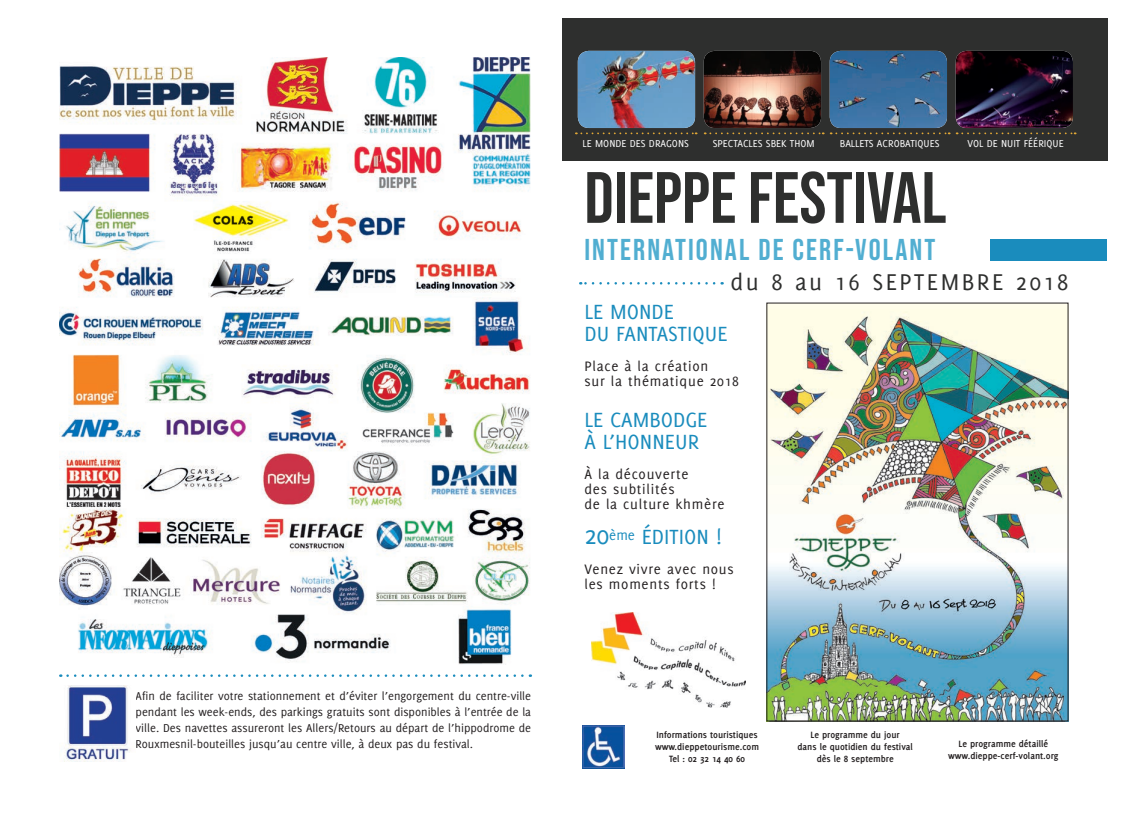
<style>
.page{position:relative;width:1124px;height:815px;background:#fff}
.page>*{position:absolute;margin:0;border:0;box-sizing:border-box;transform-origin:0 0}
.t1{font:72.5px "Bebas Neue";color:#2e2f2e}
.t2{font:30px "Bebas Neue";letter-spacing:.07em;color:#51aed1}
.t3{font:25px "Delicious";letter-spacing:.1em;color:#2e2f2e}
.t4{font:22.5px/22.5px "Delicious";color:#1a8cbd}
.t5{font:15px/15px "Delicious";letter-spacing:.05em;color:#231f20}
.t6{font:12.5px/16.2px "Delicious";color:#231f20;text-align:justify}
.t7{font:11px "Delicious";color:#fff}
.t8{font:700 10px/12px "Delicious";color:#231f20;text-align:center}
.s1{font-size:27.5px}
</style>
<div class="page">
<div style="left:562px;top:18px;width:545px;height:142px;background:#2e2f2e"></div>
<img style="left:577px;top:51px;width:118px;height:77px">
<img style="left:703px;top:51px;width:117px;height:77px">
<svg style="left:704px;top:132px;width:119px;height:2px"></svg>
<img style="left:829px;top:51px;width:117px;height:77px">
<svg style="left:830px;top:132px;width:119px;height:2px"></svg>
<svg style="left:575px;top:132px;width:121px;height:2px"></svg>
<img style="left:955px;top:51px;width:117px;height:77px">
<svg style="left:956px;top:132px;width:119px;height:2px"></svg>
<div style="left:990px;top:239px;width:116px;height:22px;background:#1a8cbd"></div>
<img style="left:768px;top:305px;width:297px;height:414px">
<img style="left:591px;top:612px;width:154px;height:96px">
<svg style="left:580px;top:282px;width:134px;height:3px"></svg>
<img style="left:59px;top:58px;width:472px;height:606px">
<img style="left:64px;top:685px;width:67px;height:77px">
<svg style="left:60px;top:674px;width:462px;height:3px"></svg>
<img style="left:582px;top:726px;width:42px;height:42px">
<p class="t6" style="left:136px;top:687px;width:397px">Afin de faciliter votre stationnement et d’éviter l’engorgement du centre-ville pendant les week-ends, des parkings gratuits sont disponibles à l’entrée de la ville. Des navettes assureront les Allers/Retours au départ de l’hippodrome de Rouxmesnil-bouteilles jusqu’au centre ville, à deux pas du festival.</p>
<p class="t7" style="left:582px;top:137px;width:108px">LE MONDE DES DRAGONS</p>
<p class="t7" style="left:712px;top:137px;width:103px">SPECTACLES SBEK THOM</p>
<p class="t7" style="left:839px;top:137px;width:101px">BALLETS ACROBATIQUES</p>
<p class="t7" style="left:967px;top:137px;width:98px">VOL DE NUIT FÉÉRIQUE</p>
<h1 class="t1" style="left:584px;top:157px;width:363px">dIEPPE FESTIVAL</h1>
<h2 class="t2" style="left:584px;top:233px;width:352px">INTERNATIONAL DE CERF-VOLANT</h2>
<h3 class="t3" style="left:730px;top:268px;width:339px">du 8 au 16 SEPTEMBRE 2018</h3>
<h3 class="t4" style="left:584px;top:300px;width:144px">LE MONDE<br>DU FANTASTIQUE</h3>
<p class="t5" style="left:584px;top:358px;width:156px">Place à la création<br>sur la thématique 2018</p>
<h3 class="t4" style="left:584px;top:408px;width:124px">LE CAMBODGE<br>À L’HONNEUR</h3>
<p class="t5" style="left:584px;top:466px;width:141px">À la découverte<br>des subtilités<br>de la culture khmère</p>
<h3 class="t4" style="left:584px;top:525px;width:139px"><span class="s1">20</span><sup>ème</sup> ÉDITION !</h3>
<p class="t5" style="left:584px;top:561px;width:151px">Venez vivre avec nous les moments forts !</p>
<p class="t8" style="left:655px;top:729px;width:105px">Informations touristiques www.dieppetourisme.com<br>Tel : 02 32 14 40 60</p>
<p class="t8" style="left:797px;top:729px;width:117px">Le programme du jour<br>dans le quotidien du festival dès le 8 septembre</p>
<p class="t8" style="left:948px;top:738px;width:112px">Le programme détaillé www.dieppe-cerf-volant.org</p>
</div>
